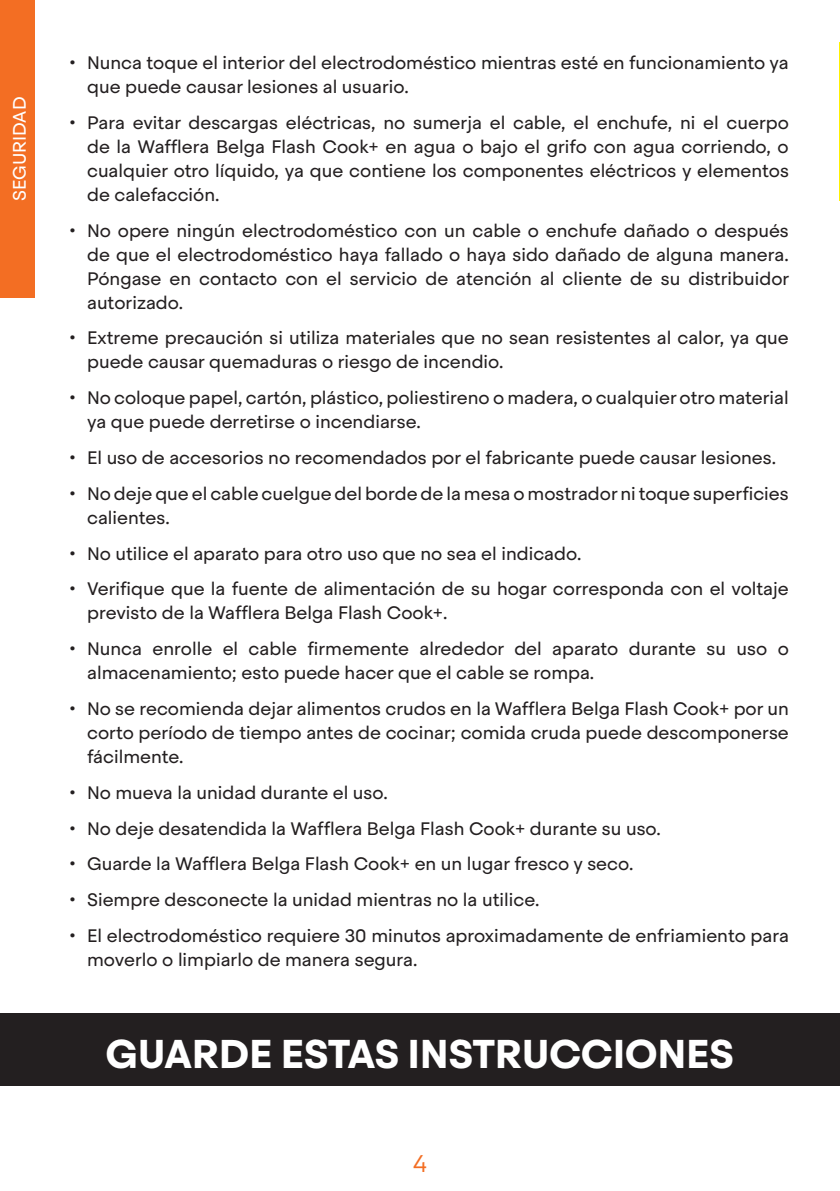
<style>
.page{position:relative;width:840px;height:1191px;background:#fff}
.page>*{position:absolute;margin:0;border:0;box-sizing:border-box;transform-origin:0 0}
.t1{font:700 40px "Steradian";letter-spacing:-.01em;color:#fff}
.t2{font:300 24px "Steradian";color:#f36e23}
.t3{font:18px/24px "Steradian";color:#231f20}
.t4{font:18px "Steradian";color:#fff}
</style>
<div class="page">
<div style="left:0;top:0;width:34px;height:298px;background:#f36e23"></div>
<hr style="left:838px;top:43px;width:1px;height:158px;background:#fff101">
<div style="left:0;top:1013px;width:839px;height:72px;background:#231f20"></div>
<p class="t4" style="left:8px;top:201px;width:106px;rotate:-90deg">SEGURIDAD</p>
<p class="t3" style="left:87px;top:51px;width:702px;text-indent:-18px">• Nunca toque el interior del electrodoméstico mientras esté en funcionamiento ya que puede causar lesiones al usuario.</p>
<p class="t3" style="left:87px;top:111px;width:703px;text-align:justify;text-indent:-18px">• Para evitar descargas eléctricas, no sumerja el cable, el enchufe, ni el cuerpo de la Wafflera Belga Flash Cook+ en agua o bajo el grifo con agua corriendo, o cualquier otro líquido, ya que contiene los componentes eléctricos y elementos de calefacción.</p>
<p class="t3" style="left:87px;top:218px;width:703px;text-align:justify;text-indent:-18px">• No opere ningún electrodoméstico con un cable o enchufe dañado o después de que el electrodoméstico haya fallado o haya sido dañado de alguna manera.<br>Póngase en contacto con el servicio de atención al cliente de su distribuidor autorizado.</p>
<p class="t3" style="left:87px;top:326px;width:702px;text-indent:-18px">• Extreme precaución si utiliza materiales que no sean resistentes al calor, ya que puede causar quemaduras o riesgo de incendio.</p>
<p class="t3" style="left:87px;top:386px;width:702px;text-indent:-18px">• No coloque papel, cartón, plástico, poliestireno o madera, o cualquier otro material ya que puede derretirse o incendiarse.</p>
<p class="t3" style="left:69px;top:446px;width:708px">• El uso de accesorios no recomendados por el fabricante puede causar lesiones.</p>
<p class="t3" style="left:87px;top:481px;width:702px;text-indent:-18px">• No deje que el cable cuelgue del borde de la mesa o mostrador ni toque superficies calientes.</p>
<p class="t3" style="left:69px;top:541px;width:513px">• No utilice el aparato para otro uso que no sea el indicado.</p>
<p class="t3" style="left:87px;top:577px;width:703px;text-indent:-18px">• Verifique que la fuente de alimentación de su hogar corresponda con el voltaje previsto de la Wafflera Belga Flash Cook+.</p>
<p class="t3" style="left:87px;top:637px;width:703px;text-indent:-18px">• Nunca enrolle el cable firmemente alrededor del aparato durante su uso o almacenamiento; esto puede hacer que el cable se rompa.</p>
<p class="t3" style="left:87px;top:697px;width:703px;text-align:justify;text-indent:-18px">• No se recomienda dejar alimentos crudos en la Wafflera Belga Flash Cook+ por un corto período de tiempo antes de cocinar; comida cruda puede descomponerse fácilmente.</p>
<p class="t3" style="left:69px;top:780px;width:320px">• No mueva la unidad durante el uso.</p>
<p class="t3" style="left:69px;top:816px;width:593px">• No deje desatendida la Wafflera Belga Flash Cook+ durante su uso.</p>
<p class="t3" style="left:69px;top:852px;width:565px">• Guarde la Wafflera Belga Flash Cook+ en un lugar fresco y seco.</p>
<p class="t3" style="left:69px;top:888px;width:471px">• Siempre desconecte la unidad mientras no la utilice.</p>
<p class="t3" style="left:87px;top:923px;width:703px;text-indent:-18px">• El electrodoméstico requiere 30 minutos aproximadamente de enfriamiento para moverlo o limpiarlo de manera segura.</p>
<h1 class="t1" style="left:105px;top:1029px;width:630px">GUARDE ESTAS INSTRUCCIONES</h1>
<h2 class="t2" style="left:413px;top:1149px;width:15px">4</h2>
</div>
